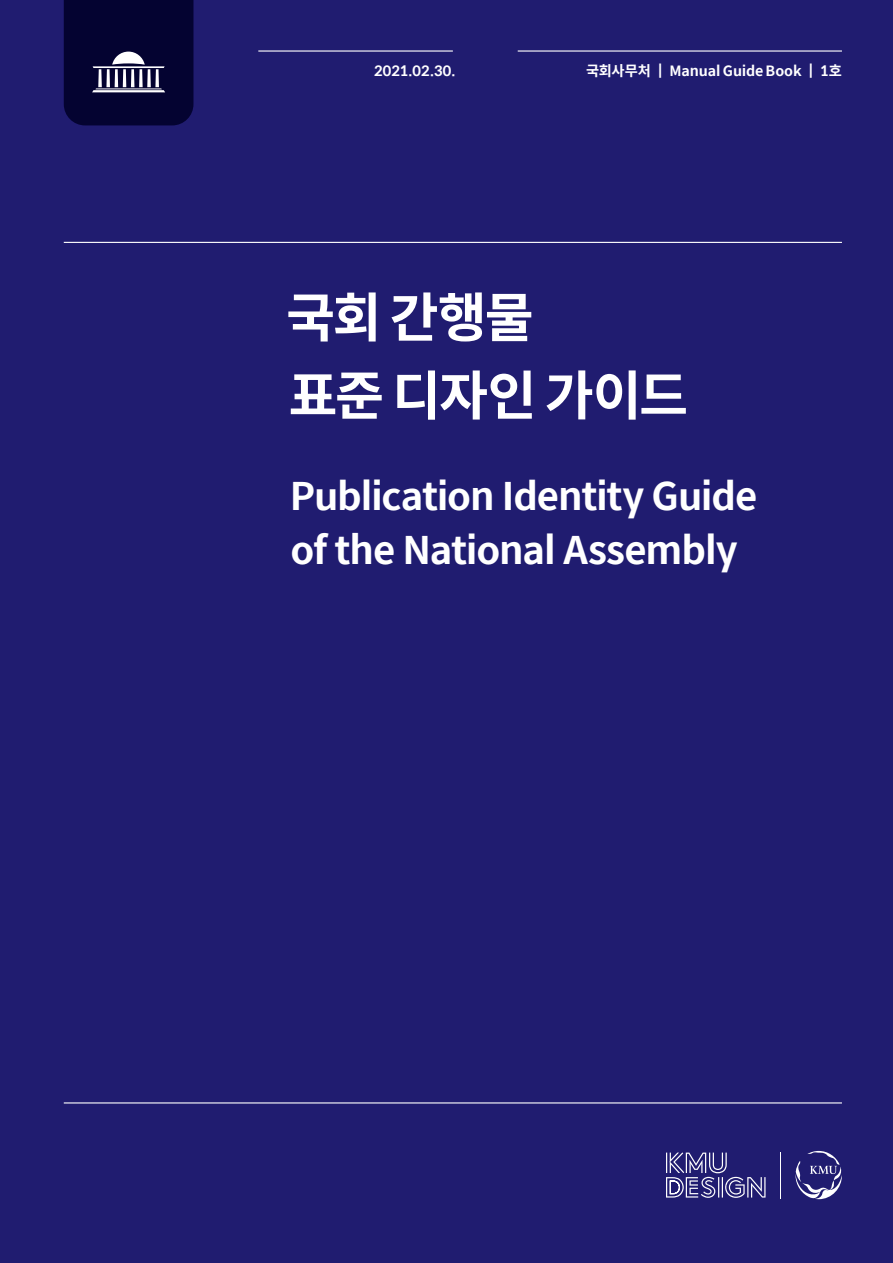
<style>
.page{position:relative;width:893px;height:1263px;background:#201c70}
.page>*{position:absolute;margin:0;border:0;box-sizing:border-box;transform-origin:0 0}
.t1{font:700 53.25px/78px "Spoqa Han Sans Neo";letter-spacing:-.04em;color:#fff}
.t2{font:700 38.25px/54px "Spoqa Han Sans Neo";letter-spacing:-.025em;color:#fff}
.t3{font:700 14.25px "Spoqa Han Sans Neo";letter-spacing:-.005em;color:#fff}
</style>
<div class="page">
<hr style="left:258px;top:50px;width:195px;height:2px;background:#fff">
<hr style="left:518px;top:50px;width:324px;height:2px;background:#fff">
<hr style="left:64px;top:242px;width:778px;height:1px;background:#fff">
<hr style="left:64px;top:1102px;width:778px;height:1px;background:#fff">
<svg style="left:795px;top:1151px;width:47px;height:48px"></svg>
<hr style="left:780px;top:1152px;width:1px;height:46px;background:#fff">
<svg style="left:666px;top:1152px;width:99px;height:46px"></svg>
<svg style="left:64px;top:0;width:129px;height:125px;background:#14133f"></svg>
<p class="t3" style="left:374px;top:59px;width:83px">2021.02.30.</p>
<p class="t3" style="left:586px;top:59px;width:257px">국회사무처 ┃ Manual Guide Book ┃ 1호</p>
<h1 class="t1" style="left:286px;top:276px;width:404px">국회 간행물<br>표준 디자인 가이드</h1>
<p class="t2" style="left:290px;top:467px;width:469px">Publication Identity Guide of the National Assembly</p>
</div>
